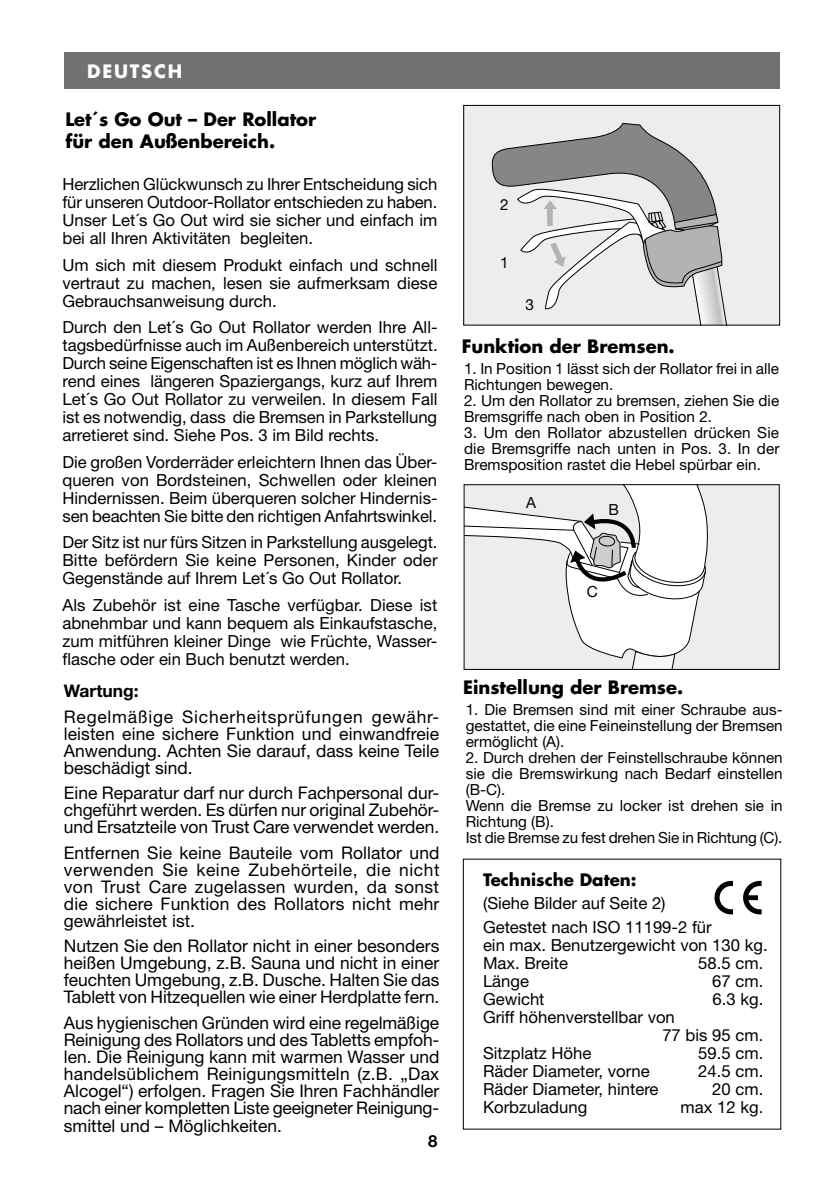
<style>
.page{position:relative;width:840px;height:1191px;background:#fff}
.page>*{position:absolute;margin:0;border:0;box-sizing:border-box;transform-origin:0 0}
.t1{font:700 18px/22px "Futura";color:#000}
.t2{font:700 18px "Futura";color:#fff}
.t3{font:17.4px/17px "Helvetica Neue";letter-spacing:-.005em;color:#000;text-align:justify}
.t4{font:700 17.4px "Helvetica Neue";color:#000}
.t5{font:16.6px/18px "Helvetica Neue";color:#000;text-align:justify}
.t6{font:700 16.6px "Futura";color:#000}
.t7{font:700 16.6px "Helvetica Neue";color:#000}
.t8{font:15.4px/16px "Helvetica Neue";color:#000}
</style>
<div class="page">
<div style="left:64px;top:52px;width:714px;height:37px;background:#707172"></div>
<svg style="left:714px;top:881px;width:18px;height:33px"></svg>
<svg style="left:743px;top:881px;width:18px;height:33px"></svg>
<div style="left:463px;top:105px;width:316px;height:220px;background:#eceded"></div>
<svg style="left:491px;top:122px;width:236px;height:202px"></svg>
<div style="left:463px;top:105px;width:316px;height:221px;border:1px solid #000"></div>
<div style="left:464px;top:485px;width:314px;height:184px;background:#eceded"></div>
<svg style="left:465px;top:486px;width:243px;height:182px"></svg>
<div style="left:463px;top:484px;width:316px;height:186px;border:1px solid #000"></div>
<p class="t2" style="left:87px;top:58px;width:29px">DEUTS</p>
<p class="t2" style="left:154px;top:58px;width:30px">CH</p>
<p class="t1" style="left:65px;top:108px;width:252px">Let´s Go Out – Der Rollator für den Außenbereich.</p>
<p class="t5" style="left:62px;top:175px;width:376px">Herzlichen Glückwunsch zu Ihrer Entscheidung sich für unseren Outdoor-Rollator entschieden zu haben.<br>Unser Let´s Go Out wird sie sicher und einfach im bei all Ihren Aktivitäten begleiten.</p>
<p class="t5" style="left:62px;top:255px;width:376px">Um sich mit diesem Produkt einfach und schnell vertraut zu machen, lesen sie aufmerksam diese Gebrauchsanweisung durch.</p>
<p class="t5" style="left:62px;top:318px;width:376px">Durch den Let´s Go Out Rollator werden Ihre All&shy;tagsbedürfnisse auch im Außenbereich unterstützt.<br>Durch seine Eigenschaften ist es Ihnen möglich wäh&shy;rend eines längeren Spaziergangs, kurz auf Ihrem Let´s Go Out Rollator zu verweilen. In diesem Fall ist es notwendig, dass die Bremsen in Parkstellung arretieret sind. Siehe Pos. 3 im Bild rechts.</p>
<p class="t5" style="left:62px;top:452px;width:376px">Die großen Vorderräder erleichtern Ihnen das Über&shy;queren von Bordsteinen, Schwellen oder kleinen Hindernissen. Beim überqueren solcher Hindernis&shy;sen beachten Sie bitte den richtigen Anfahrtswinkel.</p>
<p class="t5" style="left:62px;top:533px;width:376px">Der Sitz ist nur fürs Sitzen in Parkstellung ausgelegt.<br>Bitte befördern Sie keine Personen, Kinder oder Gegenstände auf Ihrem Let´s Go Out Rollator.</p>
<p class="t5" style="left:62px;top:595px;width:376px">Als Zubehör ist eine Tasche verfügbar. Diese ist abnehmbar und kann bequem als Einkaufstasche, zum mitführen kleiner Dinge wie Früchte, Wasser&shy;flasche oder ein Buch benutzt werden.</p>
<p class="t4" style="left:64px;top:680px;width:76px">Wartung:</p>
<p class="t3" style="left:64px;top:707px;width:377px">Regelmäßige Sicherheitsprüfungen gewähr&shy;leisten eine sichere Funktion und einwandfreie Anwendung. Achten Sie darauf, dass keine Teile beschädigt sind.</p>
<p class="t3" style="left:64px;top:784px;width:377px">Eine Reparatur darf nur durch Fachpersonal dur&shy;chgeführt werden. Es dürfen nur original Zubehör&shy;und Ersatzteile von Trust Care verwendet werden.</p>
<p class="t3" style="left:64px;top:843px;width:377px">Entfernen Sie keine Bauteile vom Rollator und verwenden Sie keine Zubehörteile, die nicht von Trust Care zugelassen wurden, da sonst die sichere Funktion des Rollators nicht mehr gewährleistet ist.</p>
<p class="t3" style="left:64px;top:937px;width:377px">Nutzen Sie den Rollator nicht in einer besonders heißen Umgebung, z.B. Sauna und nicht in einer feuchten Umgebung, z.B. Dusche. Halten Sie das Tablett von Hitzequellen wie einer Herdplatte fern.</p>
<p class="t3" style="left:64px;top:1013px;width:377px">Aus hygienischen Gründen wird eine regelmäßige Reinigung des Rollators und des Tabletts empfoh&shy;len. Die Reinigung kann mit warmen Wasser und handelsüblichem Reinigungsmitteln (z.B. „Dax Alcogel“) erfolgen. Fragen Sie Ihren Fachhändler nach einer kompletten Liste geeigneter Reinigung&shy;smittel und – Möglichkeiten.</p>
<p class="t7" style="left:428px;top:1130px;width:11px">8</p>
<p class="t8" style="left:499px;top:197px;width:10px">2</p>
<p class="t8" style="left:499px;top:255px;width:10px">1</p>
<p class="t8" style="left:525px;top:296px;width:10px">3</p>
<p class="t1" style="left:461px;top:334px;width:214px">Funktion der Bremsen.</p>
<p class="t8" style="left:464px;top:361px;width:316px">1. In Position 1 lässt sich der Rollator frei in alle<br>Richtungen bewegen.</p>
<p class="t8" style="left:464px;top:392px;width:316px">2. Um den Rollator zu bremsen, ziehen Sie die<br>Bremsgriffe nach oben in Position 2.</p>
<p class="t8" style="left:464px;top:424px;width:317px;text-align:justify">3. Um den Rollator abzustellen drücken Sie die Bremsgriffe nach unten in Pos. 3. In der Bremsposition rastet die Hebel spürbar ein.</p>
<p class="t8" style="left:526px;top:494px;width:11px">A</p>
<p class="t8" style="left:608px;top:501px;width:12px">B</p>
<p class="t8" style="left:586px;top:583px;width:13px">C</p>
<p class="t1" style="left:463px;top:676px;width:222px">Einstellung der Bremse.</p>
<p class="t8" style="left:465px;top:701px;width:318px;text-align:justify">1. Die Bremsen sind mit einer Schraube aus&shy;gestattet, die eine Feineinstellung der Bremsen ermöglicht (A).</p>
<p class="t8" style="left:465px;top:749px;width:318px">2. Durch drehen der Feinstellschraube können sie die Bremswirkung nach Bedarf einstellen (B-C).<br>Wenn die Bremse zu locker ist drehen sie in Richtung (B).<br>Ist die Bremse zu fest drehen Sie in Richtung (C).</p>
<p class="t6" style="left:482px;top:868px;width:155px">Technische Daten:</p>
<p class="t5" style="left:482px;top:891px;width:230px;line-height:23.6px">(Siehe Bilder auf Seite 2)<br>Getestet nach ISO 11199-2 für</p>
<p class="t5" style="left:482px;top:936px;width:286px">ein max. Benutzergewicht von 130 kg.<br>Max. Breite</p>
<p class="t5" style="left:697px;top:954px;width:66px">58.5 cm.</p>
<p class="t5" style="left:482px;top:972px;width:48px">Länge</p>
<p class="t5" style="left:711px;top:972px;width:53px">67 cm.</p>
<p class="t5" style="left:482px;top:990px;width:63px">Gewicht</p>
<p class="t5" style="left:712px;top:990px;width:52px">6.3 kg.</p>
<p class="t5" style="left:482px;top:1008px;width:193px">Griff höhenverstellbar von</p>
<p class="t5" style="left:662px;top:1026px;width:102px">77 bis 95 cm.</p>
<p class="t5" style="left:482px;top:1044px;width:110px">Sitzplatz Höhe</p>
<p class="t5" style="left:697px;top:1044px;width:66px">59.5 cm.</p>
<p class="t5" style="left:482px;top:1062px;width:168px">Räder Diameter, vorne</p>
<p class="t5" style="left:697px;top:1062px;width:66px">24.5 cm.</p>
<p class="t5" style="left:482px;top:1080px;width:177px">Räder Diameter, hintere</p>
<p class="t5" style="left:711px;top:1080px;width:53px">20 cm.</p>
<p class="t5" style="left:482px;top:1098px;width:106px">Korbzuladung</p>
<p class="t5" style="left:680px;top:1098px;width:84px">max 12 kg.</p>
</div>
